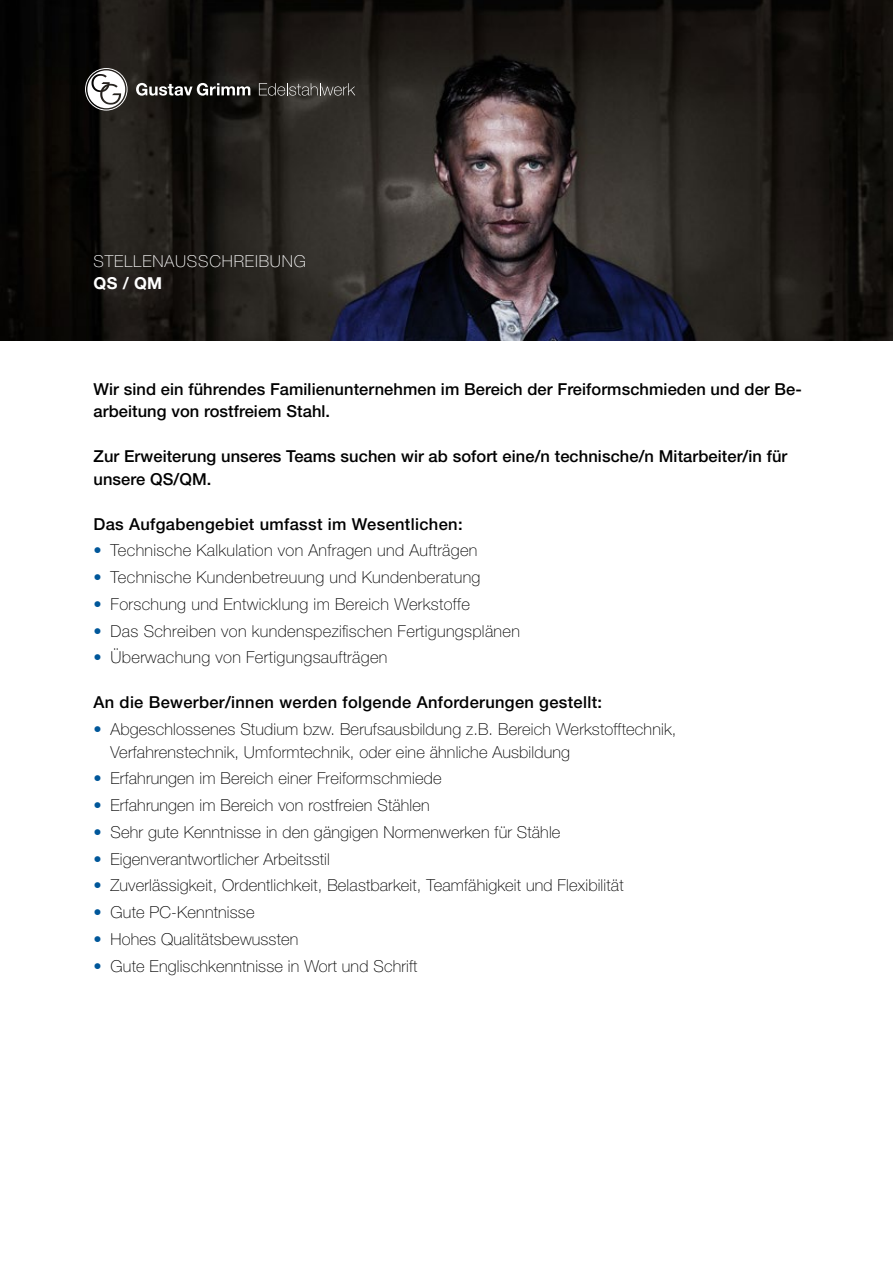
<style>
.page{position:relative;width:893px;height:1263px;background:#fff}
.page>*{position:absolute;margin:0;border:0;box-sizing:border-box;transform-origin:0 0}
.t1{font:100 16.5px/22.5px "Helvetica Neue LT Pro";letter-spacing:.01em;color:#000}
.t2{font:500 16.5px/22.5px "Helvetica Neue LT Pro";letter-spacing:.005em;color:#000}
.t3{font:100 16.5px "Helvetica Neue LT Pro";letter-spacing:.05em;color:#fff}
.t4{font:700 16.5px "Helvetica Neue LT Pro";color:#fff}
.s1{color:#00579a}
</style>
<div class="page">
<img style="left:0;top:0;width:893px;height:340px">
<svg style="left:136px;top:83px;width:114px;height:13px"></svg>
<svg style="left:259px;top:83px;width:96px;height:13px"></svg>
<svg style="left:85px;top:68px;width:43px;height:43px"></svg>
<p class="t3" style="left:94px;top:252px;width:214px">STELLENAUSSCHREIBUNG</p>
<p class="t4" style="left:94px;top:273px;width:70px">QS / QM</p>
<p class="t2" style="left:94px;top:377px;width:710px">Wir sind ein führendes Familienunternehmen im Bereich der Freiformschmieden und der Be&shy;arbeitung von rostfreiem Stahl.</p>
<p class="t2" style="left:94px;top:445px;width:695px">Zur Erweiterung unseres Teams suchen wir ab sofort eine/n technische/n Mitarbeiter/in für unsere QS/QM.</p>
<p class="t2" style="left:94px;top:512px;width:371px">Das Aufgabengebiet umfasst im Wesentlichen:</p>
<p class="t1" style="left:94px;top:539px;width:385px"><span class="s1">•</span> Technische Kalkulation von Anfragen und Aufträgen</p>
<p class="t1" style="left:94px;top:566px;width:388px"><span class="s1">•</span> Technische Kundenbetreuung und Kundenberatung</p>
<p class="t1" style="left:94px;top:593px;width:378px"><span class="s1">•</span> Forschung und Entwicklung im Bereich Werkstoffe</p>
<p class="t1" style="left:94px;top:619px;width:428px"><span class="s1">•</span> Das Schreiben von kundenspezifischen Fertigungsplänen</p>
<p class="t1" style="left:94px;top:646px;width:295px"><span class="s1">•</span> Überwachung von Fertigungsaufträgen</p>
<p class="t2" style="left:94px;top:691px;width:510px">An die Bewerber/innen werden folgende Anforderungen gestellt:</p>
<p class="t1" style="left:111px;top:718px;width:567px;text-indent:-17px"><span class="s1">•</span> Abgeschlossenes Studium bzw. Berufsausbildung z.B. Bereich Werkstofftechnik,<br>Verfahrenstechnik, Umformtechnik, oder eine ähnliche Ausbildung</p>
<p class="t1" style="left:94px;top:767px;width:350px"><span class="s1">•</span> Erfahrungen im Bereich einer Freiformschmiede</p>
<p class="t1" style="left:94px;top:794px;width:338px"><span class="s1">•</span> Erfahrungen im Bereich von rostfreien Stählen</p>
<p class="t1" style="left:94px;top:821px;width:468px"><span class="s1">•</span> Sehr gute Kenntnisse in den gängigen Normenwerken für Stähle</p>
<p class="t1" style="left:94px;top:847px;width:238px"><span class="s1">•</span> Eigenverantwortlicher Arbeitsstil</p>
<p class="t1" style="left:94px;top:874px;width:532px"><span class="s1">•</span> Zuverlässigkeit, Ordentlichkeit, Belastbarkeit, Teamfähigkeit und Flexibilität</p>
<p class="t1" style="left:94px;top:901px;width:163px"><span class="s1">•</span> Gute PC-Kenntnisse</p>
<p class="t1" style="left:94px;top:928px;width:206px"><span class="s1">•</span> Hohes Qualitätsbewussten</p>
<p class="t1" style="left:94px;top:954px;width:326px"><span class="s1">•</span> Gute Englischkenntnisse in Wort und Schrift</p>
</div>
